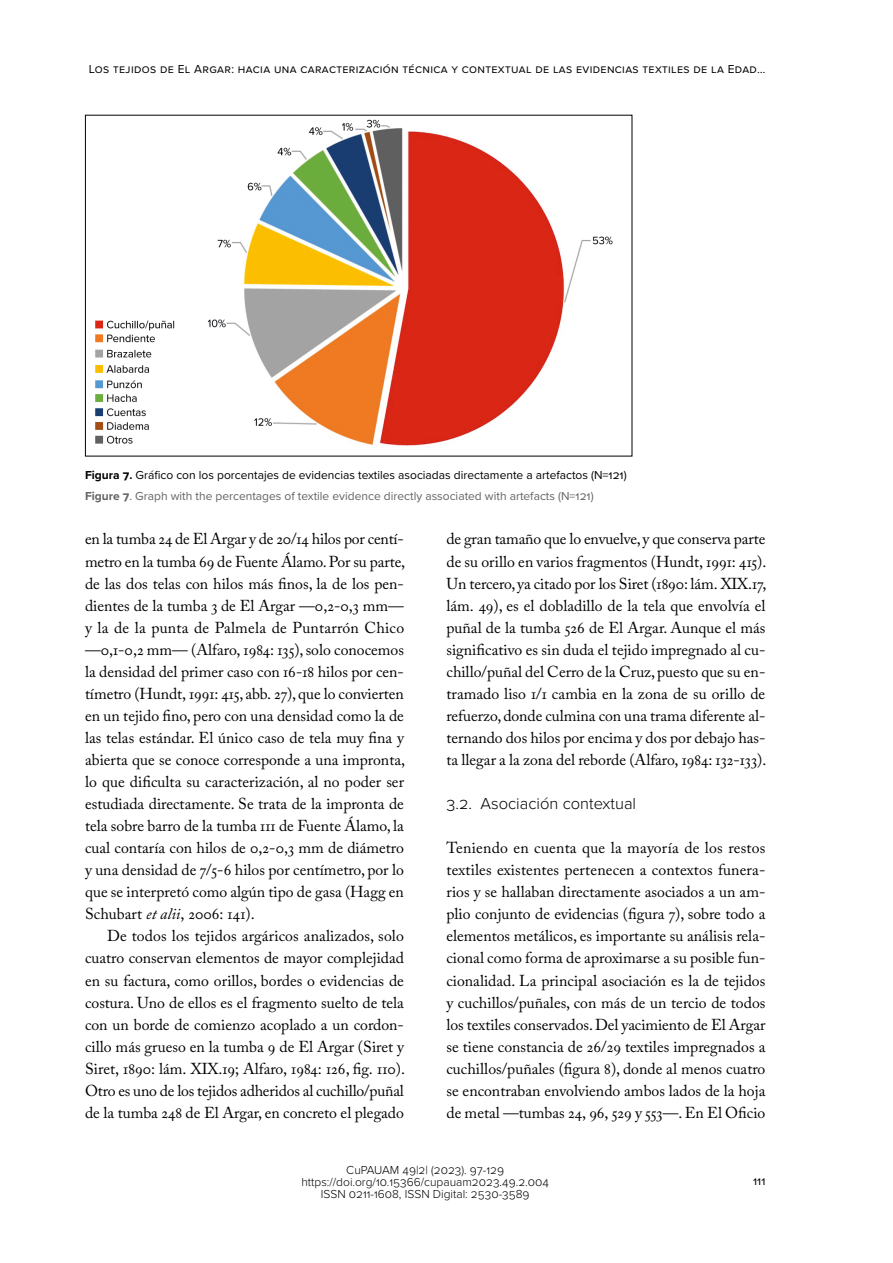
<style>
.page{position:relative;width:893px;height:1263px;background:#fff}
.page>*{position:absolute;margin:0;border:0;box-sizing:border-box;transform-origin:0 0}
._00_SUBTITULO_2{font:300 16.5px "Proxima Nova";color:#000}
._01_TEXTO{font:15.75px/22px "Adobe Caslon Pro";color:#000;text-align:justify}
._01_PRIMERA_TEXTO{font:15.75px/22px "Adobe Caslon Pro";color:#000;text-align:justify}
.t1{font:300 12px/12px "Proxima Nova";color:#000;text-align:center}
._03_PIE_DE_FOTO{font:12px "Proxima Nova";letter-spacing:.03em;color:#000}
._03_PIE_DE_FOTO-2{font:12px "Proxima Nova";color:#000}
._03_PIE_DE_FOTO_INGLES{font:12px "Proxima Nova";color:#646363}
.s1{font-weight:700}
.s2{font-style:italic}
</style>
<div class="page">
<img style="left:95px;top:119px;width:518px;height:327px">
<p class="_03_PIE_DE_FOTO" style="left:89px;top:60px;width:678px">Los tejidos de El Argar: hacia una caracterización técnica y contextual de las evidencias textiles de la Edad…</p>
<p class="_03_PIE_DE_FOTO-2" style="left:85px;top:466px;width:543px"><span class="s1">Figura 7.</span> Gráfico con los porcentajes de evidencias textiles asociadas directamente a artefactos (N=121)</p>
<p class="_03_PIE_DE_FOTO_INGLES" style="left:85px;top:487px;width:510px"><span class="s1">Figure 7</span>. Graph with the percentages of textile evidence directly associated with artefacts (N=121)</p>
<p class="_01_TEXTO" style="left:85px;top:528px;width:322px">en la tumba 24 de El Argar y de 20/14 hilos por centí‑ metro en la tumba 69 de Fuente Álamo. Por su parte, de las dos telas con hilos más finos, la de los pen‑ dientes de la tumba 3 de El Argar —0,2‑0,3 mm— y la de la punta de Palmela de Puntarrón Chico —0,1‑0,2 mm— (Alfaro, 1984: 135), solo conocemos la densidad del primer caso con 16‑18 hilos por cen‑ tímetro (Hundt, 1991: 415, abb. 27), que lo convierten en un tejido fino, pero con una densidad como la de las telas estándar. El único caso de tela muy fina y abierta que se conoce corresponde a una impronta, lo que dificulta su caracterización, al no poder ser estudiada directamente. Se trata de la impronta de tela sobre barro de la tumba 111 de Fuente Álamo, la cual contaría con hilos de 0,2‑0,3 mm de diámetro y una densidad de 7/5‑6 hilos por centímetro, por lo que se interpretó como algún tipo de gasa (Hagg en Schubart <span class="s2">et alii</span>, 2006: 141).</p>
<p class="_01_TEXTO" style="left:85px;top:925px;width:322px;text-indent:22px">De todos los tejidos argáricos analizados, solo cuatro conservan elementos de mayor complejidad en su factura, como orillos, bordes o evidencias de costura. Uno de ellos es el fragmento suelto de tela con un borde de comienzo acoplado a un cordon‑ cillo más grueso en la tumba 9 de El Argar (Siret y Siret, 1890: lám. XIX.19; Alfaro, 1984: 126, fig. 110).<br>Otro es uno de los tejidos adheridos al cuchillo/puñal de la tumba 248 de El Argar, en concreto el plegado</p>
<p class="_01_TEXTO" style="left:446px;top:528px;width:321px">de gran tamaño que lo envuelve, y que conserva parte de su orillo en varios fragmentos (Hundt, 1991: 415).<br>Un tercero, ya citado por los Siret (1890: lám. XIX.17, lám. 49), es el dobladillo de la tela que envolvía el puñal de la tumba 526 de El Argar. Aunque el más significativo es sin duda el tejido impregnado al cu‑ chillo/puñal del Cerro de la Cruz, puesto que su en‑ tramado liso 1/1 cambia en la zona de su orillo de refuerzo, donde culmina con una trama diferente al‑ ternando dos hilos por encima y dos por debajo has‑ ta llegar a la zona del reborde (Alfaro, 1984: 132‑133).</p>
<p class="_00_SUBTITULO_2" style="left:446px;top:791px;width:191px">3.2. Asociación contextual</p>
<p class="_01_PRIMERA_TEXTO" style="left:446px;top:837px;width:320px">Teniendo en cuenta que la mayoría de los restos textiles existentes pertenecen a contextos funera‑ rios y se hallaban directamente asociados a un am‑ plio conjunto de evidencias (figura 7), sobre todo a elementos metálicos, es importante su análisis rela‑ cional como forma de aproximarse a su posible fun‑ cionalidad. La principal asociación es la de tejidos y cuchillos/puñales, con más de un tercio de todos los textiles conservados. Del yacimiento de El Argar se tiene constancia de 26/29 textiles impregnados a cuchillos/puñales (figura 8), donde al menos cuatro se encontraban envolviendo ambos lados de la hoja de metal —tumbas 24, 96, 529 y 553—. En El Oficio</p>
<p class="t1" style="left:301px;top:1164px;width:249px">CuPAUAM 49|2| (2023). 97-129 https://doi.org/10.15366/cupauam2023.49.2.004<br>ISSN 0211-1608, ISSN Digital: 2530-3589</p>
<p class="_03_PIE_DE_FOTO" style="left:753px;top:1172px;width:14px">111</p>
</div>
